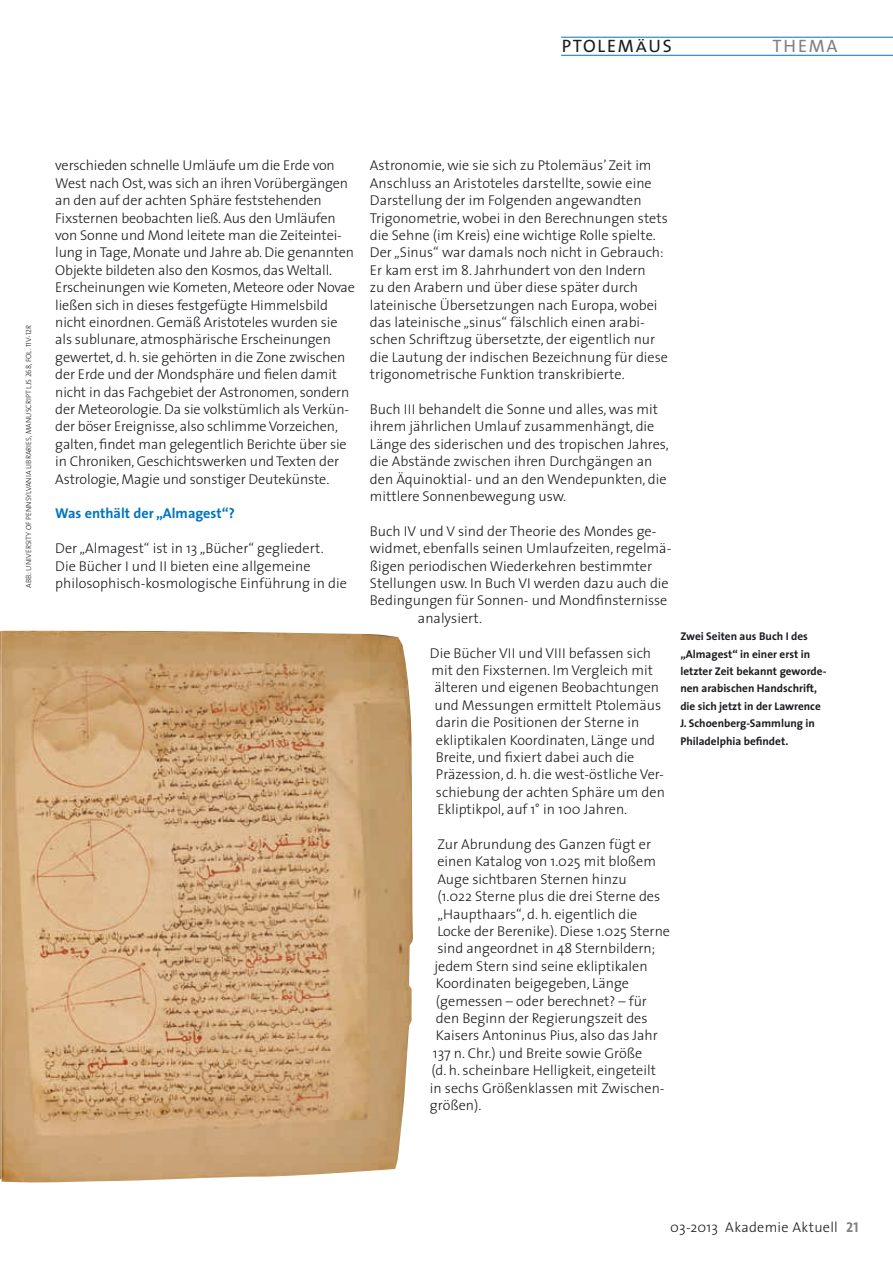
<style>
.page{position:relative;width:893px;height:1263px;background:#fff}
.page>*{position:absolute;margin:0;border:0;box-sizing:border-box;transform-origin:0 0}
.t1{font:18px "The Sans";letter-spacing:.1em;color:#1b1c20}
.t2{font:18px "The Sans";letter-spacing:.095em;color:#818084}
.t3{font:300 14.25px/17.4px "The Sans";color:#1b1c20}
.t4{font:300 14.25px "The Sans";letter-spacing:.02em;color:#1b1c20}
.t5{font:700 14.25px "The Sans";color:#0076be}
.t6{font:700 11.25px/17.4px "The Sans";color:#1b1c20}
.t7{font:7.5px "The Sans Light Caps";color:#1b1c20}
.s1{font-size:15.45px}
.s2{font-family:"The Sans Bold Caps";font-weight:400;color:#818084}
</style>
<div class="page">
<hr style="left:561px;top:55px;width:332px;height:1px;background:#0076be">
<hr style="left:561px;top:37px;width:332px;height:1px;background:#0076be">
<img style="left:0;top:631px;width:2px;height:548px">
<img style="left:2px;top:631px;width:411px;height:552px">
<p class="t1" style="left:562px;top:31px;width:112px">PTOLEM<span class="s1">Ä</span>US</p>
<p class="t2" style="left:772px;top:31px;width:67px">THEMA</p>
<p class="t7" style="left:22px;top:588px;width:264px;rotate:-90deg">Abb.: U niversity of Pennsylvania Libraries, Manuscript LJS 268, fol. 11v-12r</p>
<p class="t3" style="left:55px;top:156px;width:301px">verschieden schnelle U mläufe um die Erde von West nach Ost, was sich an ihren Vorübergängen an den auf der achten Sphäre feststehenden Fixsternen beobachten ließ. Aus den U mläufen von Sonne und Mond leitete man die Zeiteintei&shy;lung in Tage, Monate und Jahre ab. Die genannten Objekte bildeten also den Kosmos, das Weltall.<br>Erscheinungen wie Kometen, Meteore oder Novae ließen sich in dieses festgefügte Himmelsbild nicht einordnen. Gemäß Aristoteles wurden sie als sublunare, atmosphärische Erscheinungen gewertet, d. h. sie gehörten in die Zone zwischen der Erde und der Mondsphäre und fielen damit nicht in das Fachgebiet der Astronomen, sondern der Meteorologie. Da sie volkstümlich als Verkün&shy;der böser Ereignisse, also schlimme Vorzeichen, galten, findet man gelegentlich Berichte über sie in Chroniken, Geschichtswerken und Texten der Astrologie, Magie und sonstiger Deutekünste.</p>
<p class="t5" style="left:55px;top:502px;width:181px">Was enthält der „Almagest“?</p>
<p class="t3" style="left:55px;top:539px;width:270px">Der „Almagest“ ist in 13 „Bücher“ gegliedert.<br>Die Bücher I und II bieten eine allgemeine</p>
<p class="t3" style="left:55px;top:574px;width:293px">philosophisch-kosmologische Einführung in die</p>
<p class="t3" style="left:370px;top:156px;width:300px">Astronomie, wie sie sich zu Ptolemäus’ Zeit im Anschluss an Aristoteles darstellte, sowie eine Darstellung der im Folgenden angewandten Trigonometrie, wobei in den Berechnungen stets die Sehne (im Kreis) eine wichtige Rolle spielte.<br>Der „Sinus“ war damals noch nicht in Gebrauch:<br>Er kam erst im 8. Jahrhundert von den I ndern<br>zu den Arabern und über diese später durch lateinische Übersetzungen nach Europa, wobei das lateinische „sinus“ fälschlich einen arabi&shy;schen Schriftzug übersetzte, der eigentlich nur die Lautung der indischen Bezeichnung für diese trigonometrische Funktion transkribierte.</p>
<p class="t3" style="left:370px;top:400px;width:300px">Buch III behandelt die Sonne und alles, was mit ihrem jährlichen U mlauf zusammenhängt, die Länge des siderischen und des tropischen Jahres, die Abstände zwischen ihren Durchgängen an den Äquinoktial- und an den Wendepunkten, die mittlere Sonnenbewegung usw.</p>
<p class="t3" style="left:370px;top:522px;width:288px">Buch IV und V sind der Theorie des Mondes ge-</p>
<p class="t3" style="left:370px;top:539px;width:303px">widmet, ebenfalls seinen U mlaufzeiten, regelmä-</p>
<p class="t3" style="left:370px;top:557px;width:284px">ßigen periodischen Wiederkehren bestimmter</p>
<p class="t3" style="left:370px;top:574px;width:300px">Stellungen usw. I n Buch VI werden dazu auch die</p>
<p class="t3" style="left:370px;top:591px;width:299px">Bedingungen für Sonnen- und Mondfinsternisse</p>
<p class="t3" style="left:418px;top:609px;width:66px">analysiert.</p>
<p class="t3" style="left:430px;top:644px;width:223px">Die Bücher VII und VIII befassen sich</p>
<p class="t3" style="left:431px;top:661px;width:223px">mit den Fixsternen. I m Vergleich mit</p>
<p class="t3" style="left:434px;top:678px;width:226px">älteren und eigenen Beobachtungen</p>
<p class="t3" style="left:434px;top:696px;width:228px">und Messungen ermittelt Ptolemäus</p>
<p class="t3" style="left:436px;top:713px;width:205px">darin die Positionen der Sterne in</p>
<p class="t3" style="left:436px;top:731px;width:221px">ekliptikalen Koordinaten, Länge und</p>
<p class="t3" style="left:436px;top:748px;width:200px">Breite, und fixiert dabei auch die</p>
<p class="t3" style="left:436px;top:765px;width:230px">Präzession, d. h. die west-östliche Ver-</p>
<p class="t3" style="left:436px;top:783px;width:230px">schiebung der achten Sphäre um den</p>
<p class="t3" style="left:437px;top:800px;width:191px">Ekliptikpol, auf 1° in 100 Jahren.</p>
<p class="t3" style="left:437px;top:835px;width:215px">Zur Abrundung des Ganzen fügt er</p>
<p class="t3" style="left:437px;top:852px;width:220px">einen Katalog von 1.025 mit bloßem</p>
<p class="t3" style="left:437px;top:870px;width:191px">Auge sichtbaren Sternen hinzu</p>
<p class="t3" style="left:437px;top:887px;width:224px">(1.022 Sterne plus die drei Sterne des</p>
<p class="t3" style="left:437px;top:905px;width:201px">„Haupthaars“, d. h. eigentlich die</p>
<p class="t3" style="left:437px;top:922px;width:234px">Locke der Berenike). Diese 1.025 Sterne</p>
<p class="t3" style="left:437px;top:939px;width:219px">sind angeordnet in 48 Sternbildern;</p>
<p class="t3" style="left:434px;top:957px;width:215px">jedem Stern sind seine ekliptikalen</p>
<p class="t3" style="left:436px;top:974px;width:195px">Koordinaten beigegeben, Länge</p>
<p class="t3" style="left:436px;top:991px;width:213px">(gemessen – oder berechnet? – für</p>
<p class="t3" style="left:436px;top:1009px;width:213px">den Beginn der Regierungszeit des</p>
<p class="t3" style="left:436px;top:1026px;width:223px">Kaisers Antoninus Pius, also das Jahr</p>
<p class="t3" style="left:433px;top:1044px;width:211px">137 n. Chr.) und Breite sowie Größe</p>
<p class="t3" style="left:431px;top:1061px;width:226px">(d. h. scheinbare Helligkeit, eingeteilt</p>
<p class="t3" style="left:430px;top:1078px;width:236px">in sechs Größenklassen mit Zwischen-</p>
<p class="t3" style="left:430px;top:1096px;width:53px">größen).</p>
<p class="t6" style="left:680px;top:627px;width:148px">Zwei Seiten aus Buch I des „Almagest“ in einer erst in letzter Zeit bekannt geworde&shy;nen arabischen Handschrift, die sich jetzt in der Lawrence<br>J. Schoenberg-Sammlung in<br>Philadelphia befindet.</p>
<p class="t4" style="left:670px;top:1215px;width:190px">03-2013 Akademie Aktuell <span class="s2">21</span></p>
</div>
